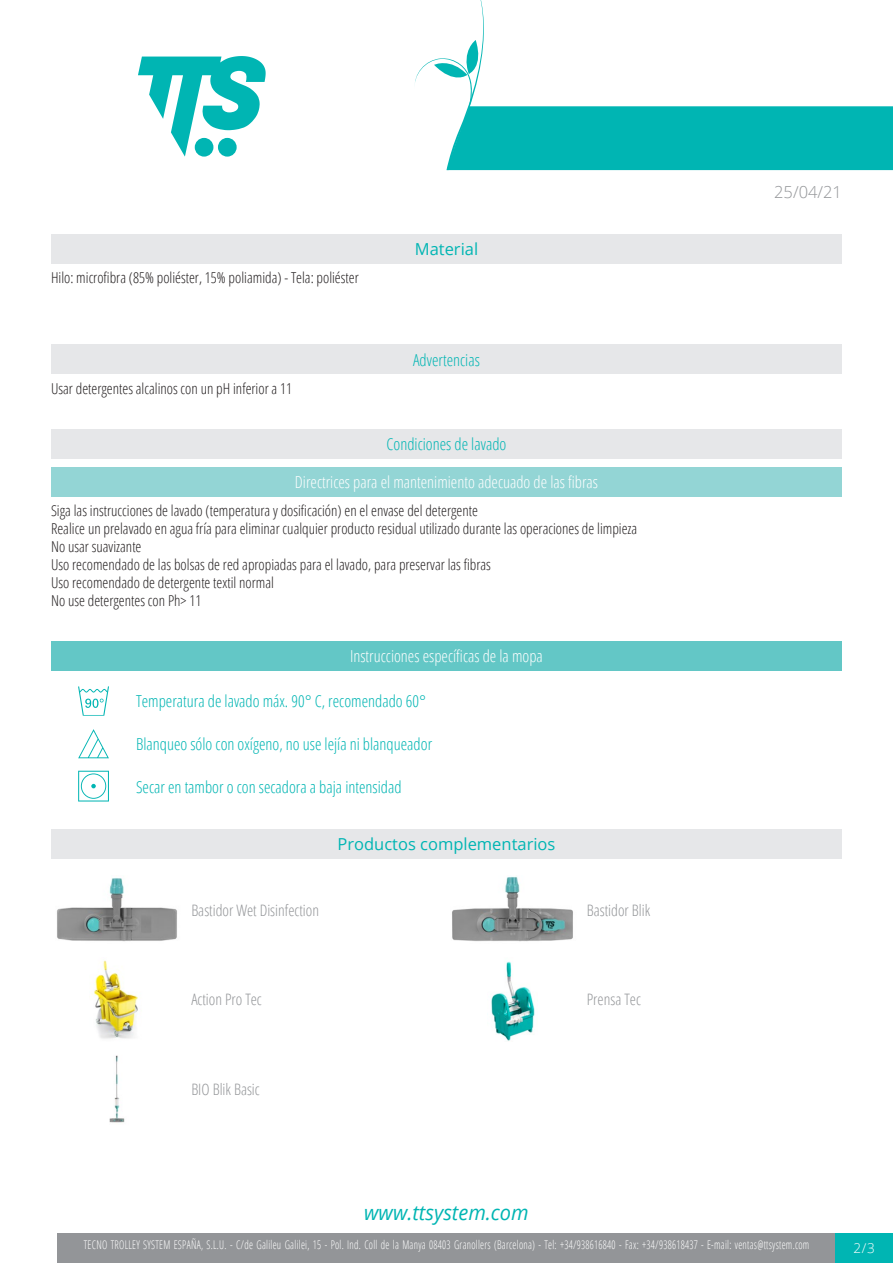
<style>
.page{position:relative;width:893px;height:1263px;background:#fff}
.page>*{position:absolute;margin:0;border:0;box-sizing:border-box;transform-origin:0 0}
.t1{font:italic 20.85px "Open Sans";color:#00b5b3;scale:.96 1}
.Titolo12{font:300 16.5px "Open Sans Condensed";color:#fff}
.TestoCandeggio{font:300 16.5px "Open Sans Condensed";color:#00b5b3}
.TestoTempLavaggio{font:300 16.5px "Open Sans Condensed";color:#00b5b3}
.TestoAsciugaturaMecc{font:300 16.5px "Open Sans Condensed";color:#00b5b3}
.Titolo13{font:300 16.5px "Open Sans Condensed";color:#fff}
.Titolo4{font:16.5px "Open Sans";color:#00b5b3}
.Titolo11{font:300 16.5px "Open Sans Condensed";color:#00b5b3}
.Titolo22{font:300 16.5px "Open Sans Condensed";color:#00b5b3}
.t2{font:300 16.5px "Open Sans";color:#939598}
.Titolo16{font:16.5px "Open Sans";color:#00b5b3}
.Nome{font:300 15.75px "Open Sans Condensed";color:#939598}
.MantenimentoFibre{font:300 15px "Open Sans Condensed";color:#231f20}
.Materiale{font:300 15px "Open Sans Condensed";color:#231f20}
.avvertenza{font:300 15px "Open Sans Condensed";color:#231f20}
.t3{font:300 13.5px "Open Sans";color:#fff}
.t4{font:300 12px "Open Sans Condensed";letter-spacing:.025em;color:#fff;scale:.85 1}
</style>
<div class="page">
<svg style="left:138px;top:56px;width:128px;height:101px"></svg>
<div style="left:57px;top:1233px;width:779px;height:30px;background:#939598"></div>
<div style="left:836px;top:1233px;width:57px;height:30px;background:#00b5b3"></div>
<svg style="left:415px;top:0;width:478px;height:170px"></svg>
<div style="left:51px;top:234px;width:791px;height:29px;background:#e6e7e9"></div>
<div style="left:51px;top:345px;width:791px;height:29px;background:#e6e7e9"></div>
<div style="left:51px;top:429px;width:791px;height:29px;background:#e6e7e9"></div>
<div style="left:51px;top:467px;width:791px;height:29px;background:#93d5d5"></div>
<div style="left:51px;top:641px;width:791px;height:30px;background:#63c7c6"></div>
<svg style="left:78px;top:686px;width:31px;height:30px"></svg>
<svg style="left:78px;top:729px;width:31px;height:29px"></svg>
<svg style="left:78px;top:771px;width:31px;height:30px"></svg>
<div style="left:51px;top:829px;width:791px;height:30px;background:#e6e7e9"></div>
<img style="left:57px;top:877px;width:120px;height:65px">
<img style="left:452px;top:876px;width:121px;height:66px">
<img style="left:94px;top:960px;width:44px;height:79px">
<img style="left:491px;top:961px;width:44px;height:80px">
<img style="left:109px;top:1055px;width:16px;height:68px">
<p class="Materiale" style="left:51px;top:268px;width:309px">Hilo: microfibra (85% poliéster, 15% poliamida) - Tela: poliéster</p>
<p class="avvertenza" style="left:51px;top:378px;width:243px">Usar detergentes alcalinos con un pH inferior a 11</p>
<p class="Titolo16" style="left:415px;top:238px;width:65px">Material</p>
<p class="Titolo22" style="left:413px;top:349px;width:68px">Advertencias</p>
<p class="Titolo11" style="left:387px;top:433px;width:121px">Condiciones de lavado</p>
<p class="Titolo12" style="left:295px;top:471px;width:305px">Directrices para el mantenimiento adecuado de las fibras</p>
<p class="MantenimentoFibre" style="left:51px;top:501px;width:428px">Siga las instrucciones de lavado (temperatura y dosificación) en el envase del detergente</p>
<p class="MantenimentoFibre" style="left:51px;top:519px;width:588px">Realice un prelavado en agua fría para eliminar cualquier producto residual utilizado durante las operaciones de limpieza</p>
<p class="MantenimentoFibre" style="left:51px;top:537px;width:92px">No usar suavizante</p>
<p class="MantenimentoFibre" style="left:51px;top:555px;width:441px">Uso recomendado de las bolsas de red apropiadas para el lavado, para preservar las fibras</p>
<p class="MantenimentoFibre" style="left:51px;top:573px;width:224px">Uso recomendado de detergente textil normal</p>
<p class="MantenimentoFibre" style="left:51px;top:591px;width:152px">No use detergentes con Ph&gt; 11</p>
<p class="Titolo13" style="left:350px;top:645px;width:194px">Instrucciones específicas de la mopa</p>
<p class="TestoTempLavaggio" style="left:136px;top:690px;width:292px">Temperatura de lavado máx. 90° C, recomendado 60°</p>
<p class="TestoCandeggio" style="left:136px;top:733px;width:298px">Blanqueo sólo con oxígeno, no use lejía ni blanqueador</p>
<p class="TestoAsciugaturaMecc" style="left:136px;top:775px;width:267px">Secar en tambor o con secadora a baja intensidad</p>
<p class="Titolo4" style="left:338px;top:833px;width:219px">Productos complementarios</p>
<p class="Nome" style="left:191px;top:899px;width:129px">Bastidor Wet Disinfection</p>
<p class="Nome" style="left:587px;top:899px;width:65px">Bastidor Blik</p>
<p class="Nome" style="left:191px;top:989px;width:72px">Action Pro Tec</p>
<p class="Nome" style="left:587px;top:989px;width:56px">Prensa Tec</p>
<p class="Nome" style="left:191px;top:1078px;width:70px">BIO Blik Basic</p>
<p class="t2" style="left:774px;top:180px;width:69px">25/04/21</p>
<h1 class="t1" style="left:364px;top:1198px;width:173px">www.ttsystem.com</h1>
<p class="t4" style="left:84px;top:1236px;width:855px">TECNO TROLLEY SYSTEM ESPAÑA, S.L.U. - C/de Galileu Galilei, 15 - Pol. Ind. Coll de la Manya 08403 Granollers (Barcelona) - Tel: +34/938616840 - Fax: +34/938618437 - E-mail: ventas@ttsystem.com</p>
<p class="t3" style="left:854px;top:1239px;width:23px">2/3</p>
</div>
